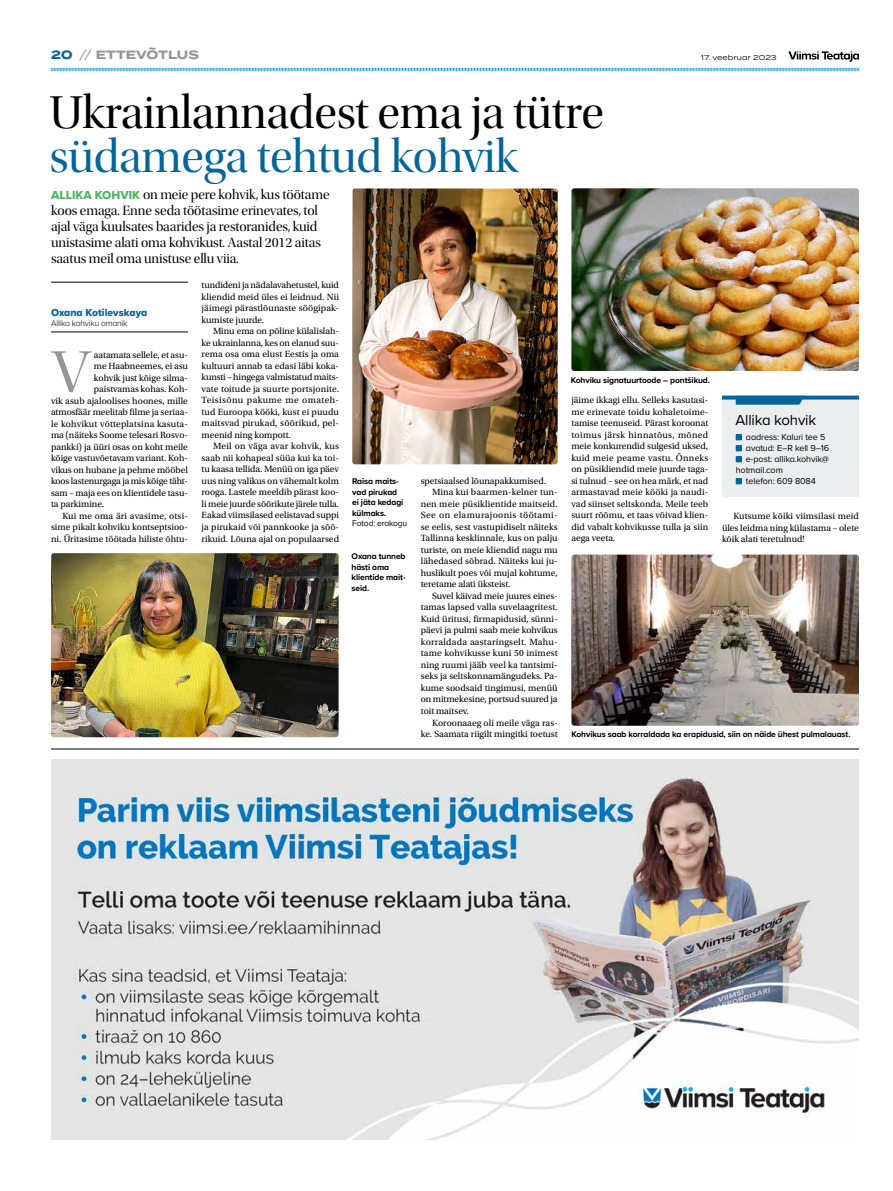
<style>
.page{position:relative;width:893px;height:1191px;background:#fff}
.page>*{position:absolute;margin:0;border:0;box-sizing:border-box;transform-origin:0 0}
.t1{font:61.8px "Utopia Std Disp";color:#94949b}
.t2{font:48px "Utopia Std Disp";letter-spacing:-.005em;color:#000}
.t3{font:48px "Utopia Std Disp";letter-spacing:-.005em;color:#046597}
.t4{font:15px "Proxima Nova";letter-spacing:-.01em;color:#000}
.t5{font:14px/16px "Utopia Std Disp";letter-spacing:-.005em;color:#000}
.t6{font:700 12px "Termina";color:#94949b}
.t7{font:10.5px "Proxima Nova Extrabld";color:#046597}
.t8{font:9.5px/11.5px "Utopia Std";color:#000;text-align:justify}
.t9{font:9.5px "Utopia Std";letter-spacing:.025em;color:#000}
.t10{font:9.5px "Utopia Std";letter-spacing:.035em;color:#000}
.t11{font:9px "Proxima Nova";letter-spacing:-.01em;color:#000}
.t12{font:700 8.5px/10.5px "Proxima Nova";letter-spacing:-.01em;color:#000}
.t13{font:300 8.5px "Proxima Nova";letter-spacing:-.02em;color:#000}
.t14{font:8.5px "Proxima Nova";letter-spacing:-.02em;color:#000}
.t15{font:7px "Termina";color:#000}
.s1{color:#046597}
.s2{font-weight:400}
.s3{font-family:"Proxima Nova Extrabld";font-size:12px;color:#51b465}
</style>
<div class="page">
<hr style="left:51px;top:282px;width:137px;height:1px;background:#000">
<hr style="left:51px;top:332px;width:137px;height:1px;background:#000">
<svg style="left:51px;top:51px;width:808px;height:20px"></svg>
<hr style="left:51px;top:748px;width:808px;height:1px;background:#000">
<div style="left:722px;top:397px;width:137px;height:99px;background:#ebedee"></div>
<svg style="left:722px;top:395px;width:137px;height:4px"></svg>
<svg style="left:736px;top:434px;width:6px;height:28px"></svg>
<svg style="left:736px;top:478px;width:6px;height:6px"></svg>
<svg style="left:736px;top:396px;width:68px;height:9px"></svg>
<img style="left:571px;top:554px;width:288px;height:171px">
<img style="left:352px;top:188px;width:206px;height:276px">
<img style="left:571px;top:188px;width:288px;height:183px">
<img style="left:51px;top:553px;width:288px;height:184px">
<img style="left:51px;top:760px;width:808px;height:379px">
<p class="t6" style="left:51px;top:46px;width:149px"><span class="s1">20</span> <span class="s2">//</span> ETTEVÕTLUS</p>
<h2 class="t2" style="left:50px;top:87px;width:556px">Ukrainlannadest ema ja tütre</h2>
<h2 class="t3" style="left:50px;top:131px;width:470px">südamega tehtud kohvik</h2>
<h3 class="t5" style="left:51px;top:187px;width:280px"><span class="s3">ALLIKA KOHVIK</span> on meie pere kohvik, kus töötame koos emaga. Enne seda töötasime erinevates, tol ajal väga kuulsates baarides ja restoranides, kuid unistasime alati oma kohvikust. Aastal 2012 aitas saatus meil oma unistuse ellu viia.</h3>
<p class="t15" style="left:701px;top:52px;width:77px">17. veebruar 2023</p>
<p class="t7" style="left:51px;top:305px;width:98px">Oxana Kotilevskaya</p>
<p class="t13" style="left:51px;top:317px;width:78px">Allika kohviku omanik</p>
<h1 class="t1" style="left:52px;top:339px;width:40px">V</h1>
<p class="t8" style="left:94px;top:349px;width:95px">aatamata sellele, et asu-</p>
<p class="t8" style="left:94px;top:360px;width:95px">me Haabneemes, ei asu</p>
<p class="t8" style="left:94px;top:372px;width:96px">kohvik just kõige silma-</p>
<p class="t8" style="left:94px;top:383px;width:96px">paistvamas kohas. Koh-</p>
<p class="t8" style="left:51px;top:395px;width:138px">vik asub ajaloolises hoones, mille</p>
<p class="t8" style="left:51px;top:406px;width:138px">atmosfäär meelitab filme ja seriaa-</p>
<p class="t8" style="left:51px;top:418px;width:138px">le kohvikut võtteplatsina kasuta-</p>
<p class="t8" style="left:51px;top:429px;width:138px">ma (näiteks Soome telesari Rosvo-</p>
<p class="t8" style="left:51px;top:441px;width:138px">pankki) ja üüri osas on koht meile</p>
<p class="t8" style="left:51px;top:452px;width:138px">kõige vastuvõetavam variant. Koh-</p>
<p class="t8" style="left:51px;top:464px;width:138px">vikus on hubane ja pehme mööbel</p>
<p class="t8" style="left:51px;top:475px;width:138px">koos lastenurgaga ja mis kõige täht-</p>
<p class="t8" style="left:51px;top:487px;width:138px">sam – maja ees on klientidele tasu-</p>
<p class="t8" style="left:51px;top:498px;width:55px">ta parkimine.</p>
<p class="t8" style="left:62px;top:510px;width:127px">Kui me oma äri avasime, otsi-</p>
<p class="t8" style="left:51px;top:521px;width:138px">sime pikalt kohviku kontseptsioo-</p>
<p class="t8" style="left:51px;top:533px;width:138px">ni. Üritasime töötada hiliste õhtu-</p>
<p class="t8" style="left:202px;top:280px;width:139px">tundideni ja nädalavahetustel, kuid kliendid meid üles ei leidnud. Nii jäimegi pärastlõunaste söögipak&shy;kumiste juurde.</p>
<p class="t8" style="left:202px;top:326px;width:139px;text-indent:11px">Minu ema on põline külalislah&shy;ke ukrainlanna, kes on elanud suu&shy;rema osa oma elust Eestis ja oma kultuuri annab ta edasi läbi koka&shy;kunsti – hingega valmistatud maits&shy;vate toitude ja suurte portsjonite.<br>Teisisõnu pakume me omateh&shy;tud Euroopa kööki, kust ei puudu maitsvad pirukad, sõõrikud, pel&shy;meenid ning kompott.</p>
<p class="t8" style="left:202px;top:441px;width:139px;text-indent:11px">Meil on väga avar kohvik, kus saab nii kohapeal süüa kui ka toi&shy;tu kaasa tellida. Menüü on iga päev uus ning valikus on vähemalt kolm rooga. Lastele meeldib pärast koo&shy;li meie juurde sõõrikute järele tulla.<br>Eakad viimsilased eelistavad suppi ja pirukaid või pannkooke ja sõõ&shy;rikuid. Lõuna ajal on populaarsed</p>
<p class="t12" style="left:352px;top:476px;width:53px">Raisa maits&shy;vad pirukad ei jäta kedagi külmaks.</p>
<p class="t14" style="left:352px;top:517px;width:56px">Fotod: erakogu</p>
<p class="t12" style="left:352px;top:551px;width:56px">Oxana tunneb hästi oma klientide mait&shy;seid.</p>
<p class="t8" style="left:421px;top:475px;width:127px">spetsiaalsed lõunapakkumised.</p>
<p class="t8" style="left:432px;top:486px;width:127px">Mina kui baarmen-kelner tun-</p>
<p class="t8" style="left:421px;top:498px;width:138px">nen meie püsiklientide maitseid.</p>
<p class="t10" style="left:421px;top:510px;width:138px">See on elamurajoonis töötami-</p>
<p class="t8" style="left:421px;top:521px;width:138px">se eelis, sest vastupidiselt näiteks</p>
<p class="t8" style="left:421px;top:533px;width:138px">Tallinna kesklinnale, kus on palju</p>
<p class="t8" style="left:421px;top:544px;width:138px">turiste, on meie kliendid nagu mu</p>
<p class="t8" style="left:421px;top:556px;width:138px">lähedased sõbrad. Näiteks kui ju-</p>
<p class="t8" style="left:421px;top:567px;width:138px">huslikult poes või mujal kohtume,</p>
<p class="t8" style="left:421px;top:579px;width:91px">teretame alati üksteist.</p>
<p class="t8" style="left:432px;top:590px;width:127px">Suvel käivad meie juures eines-</p>
<p class="t8" style="left:421px;top:602px;width:138px">tamas lapsed valla suvelaagritest.</p>
<p class="t8" style="left:421px;top:613px;width:138px">Kuid üritusi, firmapidusid, sünni-</p>
<p class="t8" style="left:421px;top:625px;width:138px">päevi ja pulmi saab meie kohvikus</p>
<p class="t9" style="left:421px;top:636px;width:138px">korraldada aastaringselt. Mahu-</p>
<p class="t8" style="left:421px;top:648px;width:138px">tame kohvikusse kuni 50 inimest</p>
<p class="t8" style="left:421px;top:659px;width:138px">ning ruumi jääb veel ka tantsimi-</p>
<p class="t8" style="left:421px;top:671px;width:138px">seks ja seltskonnamängudeks. Pa-</p>
<p class="t8" style="left:421px;top:682px;width:138px">kume soodsaid tingimusi, menüü</p>
<p class="t8" style="left:421px;top:694px;width:138px">on mitmekesine, portsud suured ja</p>
<p class="t8" style="left:421px;top:705px;width:50px">toit maitsev.</p>
<p class="t8" style="left:432px;top:717px;width:127px">Koroonaaeg oli meile väga ras-</p>
<p class="t8" style="left:421px;top:728px;width:138px">ke. Saamata riigilt mingitki toetust</p>
<p class="t12" style="left:571px;top:374px;width:141px">Kohviku signatuurtoode – pontšikud.</p>
<p class="t8" style="left:571px;top:394px;width:138px">jäime ikkagi ellu. Selleks kasutasi&shy;me erinevate toidu kohaletoime&shy;tamise teenuseid. Pärast koroonat toimus järsk hinnatõus, mõned meie konkurendid sulgesid uksed, kuid meie peame vastu. Õnneks on püsikliendid meie juurde taga&shy;si tulnud – see on hea märk, et nad armastavad meie kööki ja naudi&shy;vad siinset seltskonda. Meile teeb suurt rõõmu, et taas võivad klien&shy;did vabalt kohvikusse tulla ja siin aega veeta.</p>
<h3 class="t4" style="left:735px;top:409px;width:82px">Allika kohvik</h3>
<p class="t11" style="left:746px;top:430px;width:81px">aadress: Kaluri tee 5</p>
<p class="t11" style="left:746px;top:441px;width:85px">avatud: E–R kell 9–16</p>
<p class="t11" style="left:746px;top:452px;width:84px">e-post: allika.kohvik@</p>
<p class="t11" style="left:736px;top:463px;width:49px">hotmail.com</p>
<p class="t11" style="left:746px;top:474px;width:71px">telefon: 609 8084</p>
<p class="t8" style="left:722px;top:510px;width:138px;text-indent:11px">Kutsume kõiki viimsilasi meid üles leidma ning külastama – olete kõik alati teretulnud!</p>
<p class="t12" style="left:571px;top:729px;width:281px">Kohvikus saab korraldada ka erapidusid, siin on näide ühest pulmalauast.</p>
</div>
